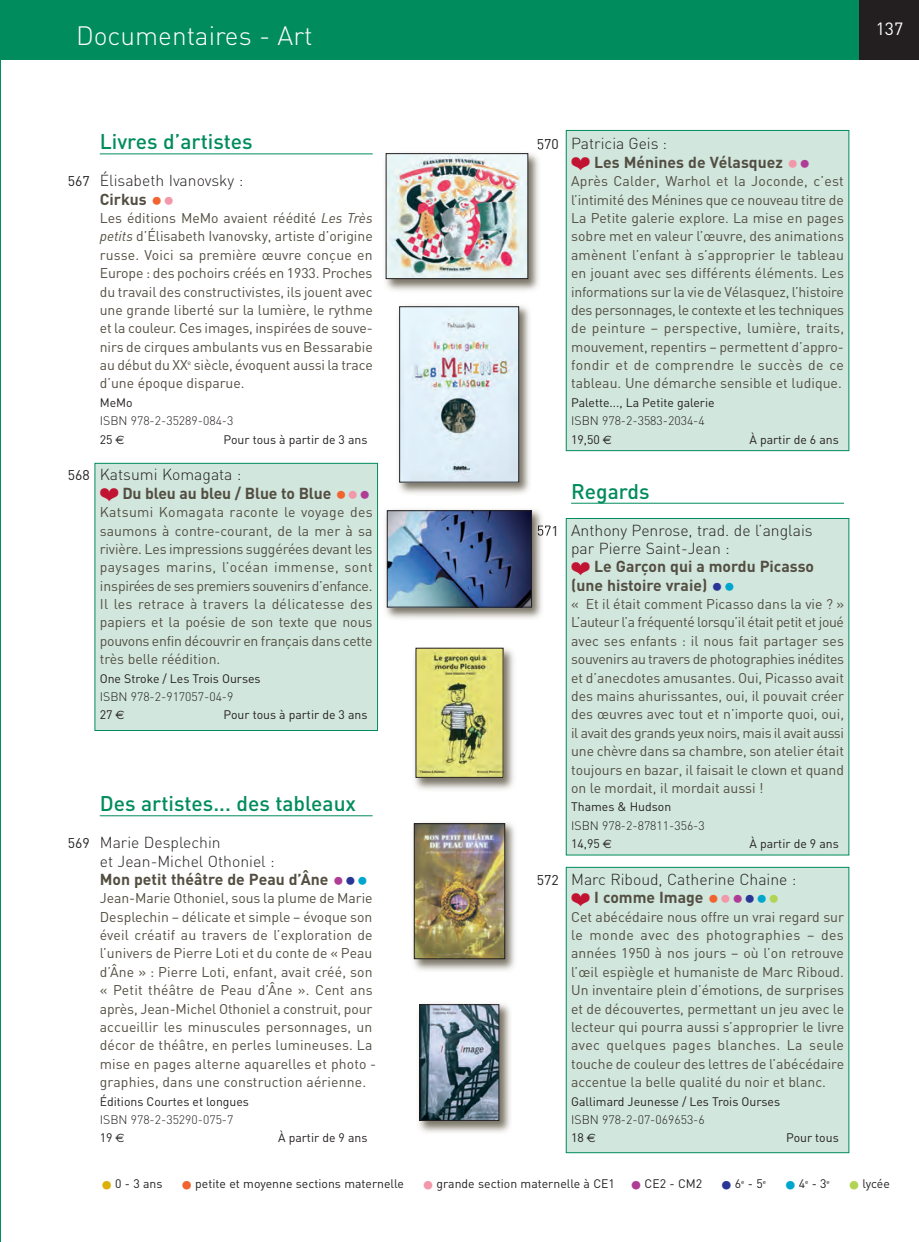
<style>
.page{position:relative;width:919px;height:1242px;background:#fff}
.page>*{position:absolute;margin:0;border:0;box-sizing:border-box;transform-origin:0 0}
.t1{font:300 26.25px "DIN";color:#fff}
.t2{font:500 21px "DIN";color:#008c5d}
.t3{font:17.5px "DIN";color:#fff}
.t4{font:300 15.75px/18.4px "DIN";color:#231f20}
.t5{font:700 15.75px/18.4px "DIN";color:#534e41}
.t6{font:14px/18.4px "DIN";color:#534e41;text-align:justify}
.t7{font:14px "DIN";color:#231f20}
.t8{font:12.25px "DIN";color:#231f20}
.t9{font:300 12.25px/18.4px "DIN";color:#231f20}
.s1{font-weight:700;color:#534e41}
.s2{font-weight:700;font-size:24.5px;color:#f2642f}
.s3{font-weight:700;font-size:24.5px;color:#f298aa}
.s4{font-style:italic}
.s5{font-weight:400}
.s6{font-family:"Euro Sans";font-weight:400;font-size:12.08px}
.s7{color:#c01432}
.s8{font-size:24.5px;color:#f2642f}
.s9{font-size:24.5px;color:#f298aa}
.s10{font-size:24.5px;color:#af3d96}
.s11{font-weight:700;font-size:24.5px;color:#af3d96}
.s12{font-weight:700;font-size:24.5px;color:#293695}
.s13{font-weight:700;font-size:24.5px;color:#00a6cd}
.s14{font-size:24.5px;color:#293695}
.s15{font-size:24.5px;color:#00a6cd}
.s16{font-size:24.5px;color:#b2d454}
.s17{font-size:26.25px;color:#ddb008}
.s18{font-size:26.25px;color:#f2642f}
.s19{font-size:26.25px;color:#f298aa}
.s20{font-size:26.25px;color:#af3d96}
.s21{font-size:26.25px;color:#293695}
.s22{font-size:26.25px;color:#00a6cd}
.s23{font-size:26.25px;color:#b2d454}
</style>
<div class="page">
<img style="left:0;top:1px;width:1px;height:1239px">
<div style="left:566px;top:130px;width:283px;height:320px;background:#d1e6dd"></div>
<div style="left:566px;top:130px;width:283px;height:320px;border:1px solid #008c5d"></div>
<div style="left:566px;top:518px;width:283px;height:336px;background:#d1e6dd"></div>
<div style="left:566px;top:518px;width:283px;height:337px;border:1px solid #008c5d"></div>
<div style="left:566px;top:867px;width:283px;height:285px;background:#d1e6dd"></div>
<div style="left:566px;top:867px;width:283px;height:285px;border:1px solid #008c5d"></div>
<div style="left:95px;top:463px;width:282px;height:267px;background:#d1e6dd"></div>
<div style="left:95px;top:463px;width:283px;height:267px;border:1px solid #008c5d"></div>
<hr style="left:100px;top:154px;width:273px;height:1px;background:#008c5d">
<hr style="left:100px;top:815px;width:273px;height:1px;background:#008c5d">
<hr style="left:571px;top:503px;width:273px;height:1px;background:#008c5d">
<div style="left:859px;top:0;width:60px;height:60px;background:#231f20"></div>
<div style="left:1px;top:0;width:858px;height:60px;background:#008c5d"></div>
<img style="left:385px;top:147px;width:157px;height:144px">
<img style="left:388px;top:155px;width:138px;height:122px">
<div style="left:386px;top:153px;width:142px;height:126px;border:1px solid #231f20"></div>
<img style="left:398px;top:305px;width:132px;height:189px">
<img style="left:401px;top:308px;width:116px;height:172px">
<div style="left:399px;top:306px;width:120px;height:176px;border:1px solid #231f20"></div>
<img style="left:385px;top:509px;width:163px;height:110px">
<svg style="left:538px;top:525px;width:11px;height:10px"></svg>
<img style="left:389px;top:512px;width:141px;height:93px">
<div style="left:387px;top:510px;width:145px;height:97px;border:1px solid #231f20"></div>
<img style="left:414px;top:647px;width:100px;height:143px">
<img style="left:418px;top:650px;width:83px;height:125px">
<img style="left:413px;top:822px;width:102px;height:149px">
<img style="left:416px;top:825px;width:87px;height:131px">
<div style="left:414px;top:823px;width:91px;height:135px;border:1px solid #231f20"></div>
<img style="left:418px;top:1003px;width:93px;height:130px">
<img style="left:422px;top:1006px;width:75px;height:112px">
<div style="left:420px;top:1004px;width:79px;height:116px;border:1px solid #231f20"></div>
<h1 class="t1" style="left:76px;top:20px;width:238px">Documentaires - Art</h1>
<p class="t7" style="left:68px;top:173px;width:23px">567</p>
<p class="t7" style="left:68px;top:467px;width:23px">568</p>
<h2 class="t2" style="left:100px;top:130px;width:154px">Livres d’artistes</h2>
<p class="t4" style="left:100px;top:172px;width:145px">Élisabeth Ivanovsky :<br><span class="s1">Cirkus</span> <span class="s2">•</span><span class="s3">•</span></p>
<p class="t6" style="left:100px;top:209px;width:274px">Les éditions MeMo avaient réédité <span class="s4">Les Très petits</span> d’Élisabeth Ivanovsky, artiste d’origine russe. Voici sa première œuvre conçue en Europe : des pochoirs créés en 1933. Proches du travail des constructivistes, ils jouent avec une grande liberté sur la lumière, le rythme et la couleur. Ces images, inspirées de souve&shy;nirs de cirques ambulants vus en Bessarabie au début du XX<sup>e</sup> siècle, évoquent aussi la trace d’une époque disparue.</p>
<p class="t8" style="left:100px;top:395px;width:34px">MeMo</p>
<p class="t9" style="left:100px;top:412px;width:135px">ISBN 978-2-35289-084-3<br><span class="s5">25</span> <span class="s6">€</span></p>
<p class="t8" style="left:224px;top:432px;width:145px">Pour tous à partir de 3 ans</p>
<p class="t4" style="left:100px;top:466px;width:143px">Katsumi Komagata :</p>
<p class="t5" style="left:100px;top:484px;width:272px"><span class="s7">▪</span> Du bleu au bleu / Blue to Blue <span class="s8">•</span><span class="s9">•</span><span class="s10">•</span></p>
<p class="t6" style="left:100px;top:503px;width:274px">Katsumi Komagata raconte le voyage des saumons à contre-courant, de la mer à sa rivière. Les impressions suggérées devant les paysages marins, l’océan immense, sont inspirées de ses premiers souvenirs d’enfance.<br>Il les retrace à travers la délicatesse des papiers et la poésie de son texte que nous pouvons enfin découvrir en français dans cette très belle réédition.</p>
<p class="t8" style="left:100px;top:671px;width:162px">One Stroke / Les Trois Ourses</p>
<p class="t9" style="left:100px;top:687px;width:135px">ISBN 978-2-917057-04-9<br><span class="s5">27</span> <span class="s6">€</span></p>
<p class="t8" style="left:224px;top:708px;width:145px">Pour tous à partir de 3 ans</p>
<p class="t7" style="left:68px;top:835px;width:23px">569</p>
<h2 class="t2" style="left:100px;top:791px;width:258px">Des artistes... des tableaux</h2>
<p class="t4" style="left:100px;top:833px;width:270px">Marie Desplechin<br>et Jean-Michel Othoniel :<br><span class="s1">Mon petit théâtre de Peau d’Âne</span> <span class="s11">•</span><span class="s12">•</span><span class="s13">•</span></p>
<p class="t6" style="left:100px;top:889px;width:278px;text-align:left">Jean-Marie Othoniel, sous la plume de Marie Desplechin – délicate et simple – évoque son éveil créatif au travers de l’exploration de l’univers de Pierre Loti et du conte de « Peau d’Âne » : Pierre Loti, enfant, avait créé, son « Petit théâtre de Peau d’Âne ». Cent ans après, Jean-Michel Othoniel a construit, pour accueillir les minuscules personnages, un décor de théâtre, en perles lumineuses. La mise en pages alterne aquarelles et photo - graphies, dans une construction aérienne.</p>
<p class="t8" style="left:100px;top:1093px;width:151px">Éditions Courtes et longues</p>
<p class="t9" style="left:100px;top:1110px;width:135px">ISBN 978-2-35290-075-7<br><span class="s5">19</span> <span class="s6">€</span></p>
<p class="t8" style="left:278px;top:1130px;width:91px">À partir de 9 ans</p>
<p class="t3" style="left:876px;top:19px;width:29px">137</p>
<p class="t7" style="left:537px;top:136px;width:23px">570</p>
<p class="t4" style="left:571px;top:135px;width:98px">Patricia Geis :</p>
<p class="t5" style="left:571px;top:153px;width:241px"><span class="s7">▪</span> Les Ménines de Vélasquez <span class="s9">•</span><span class="s10">•</span></p>
<p class="t6" style="left:571px;top:172px;width:274px">Après Calder, Warhol et la Joconde, c’est l’intimité des Ménines que ce nouveau titre de La Petite galerie explore. La mise en pages sobre met en valeur l’œuvre, des animations amènent l’enfant à s’approprier le tableau en jouant avec ses différents éléments. Les informations sur la vie de Vélasquez, l’histoire des personnages, le contexte et les techniques de peinture – perspective, lumière, traits, mouvement, repentirs – permettent d’appro - fondir et de comprendre le succès de ce tableau. Une démarche sensible et ludique.</p>
<p class="t8" style="left:571px;top:395px;width:145px">Palette..., La Petite galerie</p>
<p class="t9" style="left:571px;top:412px;width:135px">ISBN 978-2-3583-2034-4<br><span class="s5">19,50</span> <span class="s6">€</span></p>
<p class="t8" style="left:749px;top:432px;width:91px">À partir de 6 ans</p>
<p class="t7" style="left:537px;top:522px;width:23px">571</p>
<p class="t7" style="left:537px;top:871px;width:23px">572</p>
<h2 class="t2" style="left:571px;top:479px;width:80px">Regards</h2>
<p class="t4" style="left:571px;top:521px;width:243px">Anthony Penrose, trad. de l’anglais par Pierre Saint-Jean :</p>
<p class="t5" style="left:571px;top:557px;width:244px"><span class="s7">▪</span> Le Garçon qui a mordu Picasso (une histoire vraie) <span class="s14">•</span><span class="s15">•</span></p>
<p class="t6" style="left:571px;top:595px;width:274px">« Et il était comment Picasso dans la vie ? » L’auteur l’a fréquenté lorsqu’il était petit et joué avec ses enfants : il nous fait partager ses souvenirs au travers de photographies inédites et d’anecdotes amusantes. Oui, Picasso avait des mains ahurissantes, oui, il pouvait créer des œuvres avec tout et n’importe quoi, oui, il avait des grands yeux noirs, mais il avait aussi une chèvre dans sa chambre, son atelier était toujours en bazar, il faisait le clown et quand on le mordait, il mordait aussi !</p>
<p class="t8" style="left:571px;top:799px;width:102px">Thames &amp; Hudson</p>
<p class="t9" style="left:571px;top:816px;width:135px">ISBN 978-2-87811-356-3<br><span class="s5">14,95</span> <span class="s6">€</span></p>
<p class="t8" style="left:749px;top:836px;width:91px">À partir de 9 ans</p>
<p class="t4" style="left:571px;top:870px;width:227px">Marc Riboud, Catherine Chaine :</p>
<p class="t5" style="left:571px;top:888px;width:210px"><span class="s7">▪</span> I comme Image <span class="s8">•</span><span class="s9">•</span><span class="s10">•</span><span class="s14">•</span><span class="s15">•</span><span class="s16">•</span></p>
<p class="t6" style="left:571px;top:907px;width:274px">Cet abécédaire nous offre un vrai regard sur le monde avec des photographies – des années 1950 à nos jours – où l’on retrouve l’œil espiègle et humaniste de Marc Riboud.<br>Un inventaire plein d’émotions, de surprises et de découvertes, permettant un jeu avec le lecteur qui pourra aussi s’approprier le livre avec quelques pages blanches. La seule touche de couleur des lettres de l’abécédaire accentue la belle qualité du noir et blanc.</p>
<p class="t8" style="left:571px;top:1093px;width:210px">Gallimard Jeunesse / Les Trois Ourses</p>
<p class="t9" style="left:571px;top:1110px;width:135px">ISBN 978-2-07-069653-6<br><span class="s5">18</span> <span class="s6">€</span></p>
<p class="t8" style="left:786px;top:1130px;width:54px">Pour tous</p>
<p class="t8" style="left:100px;top:1176px;width:668px"><span class="s17">•</span>0 - 3 ans <span class="s18">•</span>petite et moyenne sections maternelle <span class="s19">•</span>grande section maternelle à CE1 <span class="s20">•</span>CE2 - CM2 <span class="s21">•</span>6<sup>e</sup> - 5<sup>e</sup></p>
<p class="t8" style="left:783px;top:1176px;width:48px"><span class="s22">•</span>4<sup>e</sup> - 3<sup>e</sup></p>
<p class="t8" style="left:847px;top:1176px;width:44px"><span class="s23">•</span>lycée</p>
</div>
